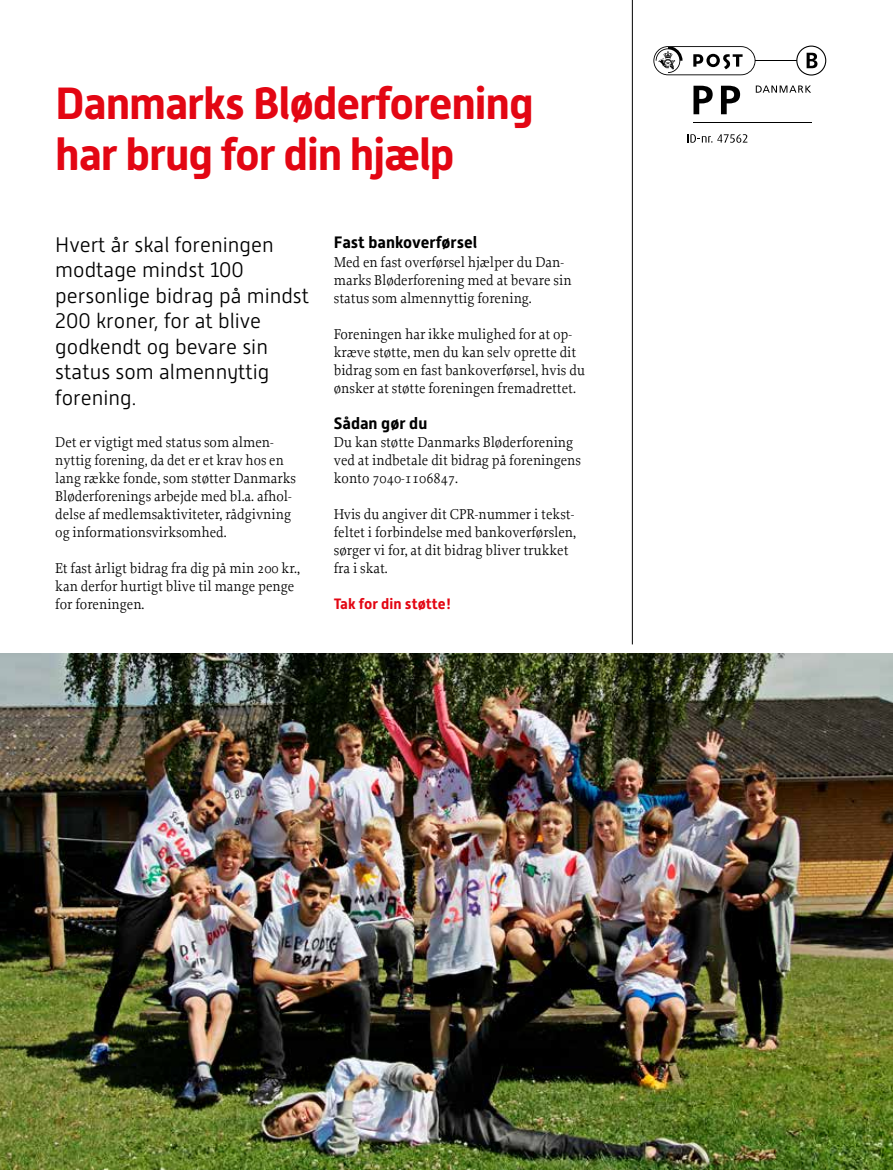
<style>
.page{position:relative;width:893px;height:1170px;background:#fff}
.page>*{position:absolute;margin:0;border:0;box-sizing:border-box;transform-origin:0 0}
.t1{font:700 45px/51px "Alwyn New";letter-spacing:-.025em;color:#e30613}
.t2{font:300 21px/25.5px "Alwyn New";color:#000}
.t3{font:700 16.5px "Alwyn New";color:#000}
.t4{font:15px/18px "Proforma";color:#000;scale:.96 1}
.t5{font:700 15px "Alwyn New";color:#e30613}
</style>
<div class="page">
<svg style="left:687px;top:134px;width:60px;height:9px"></svg>
<svg style="left:756px;top:85px;width:55px;height:8px"></svg>
<hr style="left:755px;top:60px;width:56px;height:1px;background:#000">
<hr style="left:693px;top:122px;width:118px;height:1px;background:#000">
<svg style="left:693px;top:86px;width:20px;height:28px"></svg>
<svg style="left:721px;top:86px;width:19px;height:28px"></svg>
<svg style="left:653px;top:46px;width:102px;height:29px"></svg>
<svg style="left:797px;top:46px;width:29px;height:29px"></svg>
<div style="left:796px;top:46px;width:30px;height:30px;border:1px solid #000;border-radius:50%"></div>
<svg style="left:807px;top:53px;width:10px;height:15px"></svg>
<hr style="left:632px;top:0;width:1px;height:644px;background:#000">
<img style="left:0;top:653px;width:893px;height:516px">
<h1 class="t1" style="left:55px;top:78px;width:480px">Danmarks Bløderforening har brug for din hjælp</h1>
<h2 class="t2" style="left:55px;top:232px;width:255px">Hvert år skal foreningen modtage mindst 100 personlige bidrag på mindst<br>200 kroner, for at blive godkendt og bevare sin status som almennyttig forening.</h2>
<p class="t4" style="left:55px;top:433px;width:252px">Det er vigtigt med status som almen&shy;nyttig forening, da det er et krav hos en lang række fonde, som støtter Danmarks Bløderforenings arbejde med bl.a. afhol&shy;delse af medlemsaktiviteter, rådgivning og informationsvirksomhed.</p>
<p class="t4" style="left:55px;top:559px;width:256px">Et fast årligt bidrag fra dig på min 200 kr., kan derfor hurtigt blive til mange penge for foreningen.</p>
<p class="t3" style="left:334px;top:233px;width:145px">Fast bankoverførsel</p>
<p class="t4" style="left:334px;top:252px;width:249px">Med en fast overførsel hjælper du Dan&shy;marks Bløderforening med at bevare sin status som almennyttig forening.</p>
<p class="t4" style="left:334px;top:324px;width:263px">Foreningen har ikke mulighed for at op&shy;kræve støtte, men du kan selv oprette dit bidrag som en fast bankoverførsel, hvis du ønsker at støtte foreningen fremadrettet.</p>
<p class="t3" style="left:334px;top:413px;width:95px">Sådan gør du</p>
<p class="t4" style="left:334px;top:432px;width:259px">Du kan støtte Danmarks Bløderforening ved at indbetale dit bidrag på foreningens konto 7040-1106847.</p>
<p class="t4" style="left:334px;top:504px;width:254px">Hvis du angiver dit CPR-nummer i tekst&shy;feltet i forbindelse med bankoverførslen, sørger vi for, at dit bidrag bliver trukket fra i skat.</p>
<p class="t5" style="left:334px;top:594px;width:119px">Tak for din støtte!</p>
</div>
